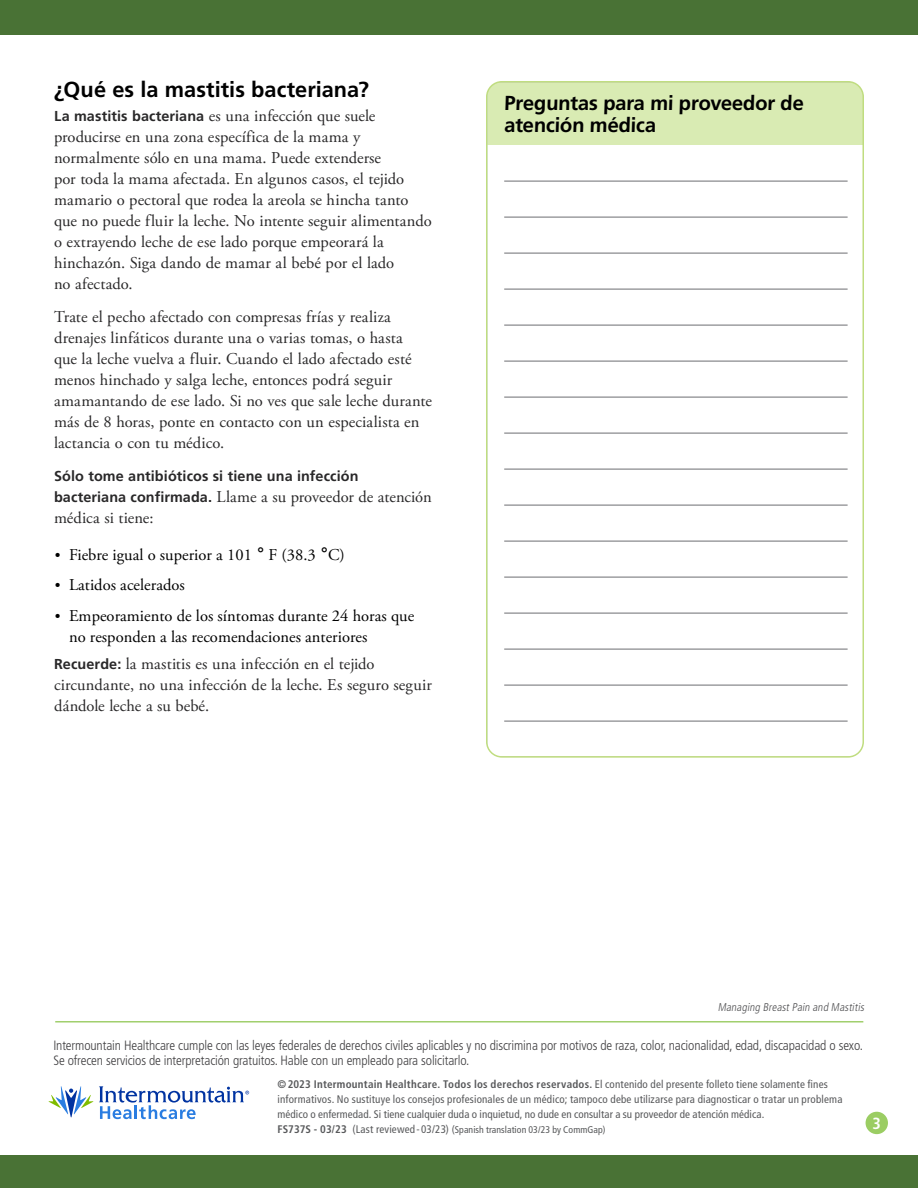
<style>
.page{position:relative;width:918px;height:1188px;background:#fff}
.page>*{position:absolute;margin:0;border:0;box-sizing:border-box;transform-origin:0 0}
.Level_1__h2{font:700 21.75px "Frutiger LT Std";color:#000}
.t1{font:700 20.25px/22.5px "Frutiger LT Std";color:#000}
.main{font:16.5px/21px "Adobe Garamond Pro";letter-spacing:.005em;color:#292829}
.t2{font:16.5px/21px "Adobe Garamond Pro";color:#000}
.t3{font:700 condensed 16.2px "Frutiger LT Std";color:#fff}
.main-2{font:700 14.4px "Frutiger LT Std";letter-spacing:.005em;color:#292829}
.t4{font:300 condensed 13.5px/15.5px "Frutiger LT Std";letter-spacing:-.01em;color:#414042}
.t5{font:italic 300 condensed 11.25px "Frutiger LT Std";color:#4d4d4f}
.Footer___h6{font:condensed 10.95px/15px "Frutiger LT Std";letter-spacing:.01em;color:#58595b}
.Footer___h6-2{font:condensed 9.75px "Frutiger LT Std";letter-spacing:.005em;color:#58595b}
.s1{font-family:"Frutiger LT Std";font-weight:700;font-size:14.4px}
.s2{font-size:15px}
.s3{font-family:"Frutiger LT Std";font-size:18px}
.s4{font-weight:700}
.s5{font-weight:700;font-size:10.95px}
.s6{font-size:10.95px}
.s7{font-size:10.5px}
</style>
<div class="page">
<div style="left:0;top:0;width:918px;height:35px;background:#497235"></div>
<div style="left:0;top:1156px;width:918px;height:32px;background:#497235"></div>
<div style="left:866px;top:1112px;width:22px;height:22px;background:#9bcd63;border-radius:50%"></div>
<hr style="left:55px;top:1021px;width:808px;height:2px;background:#a1cf6d">
<svg style="left:49px;top:1086px;width:44px;height:31px"></svg>
<svg style="left:99px;top:1086px;width:150px;height:33px"></svg>
<div style="left:487px;top:82px;width:376px;height:63px;background:#d9ebb3"></div>
<hr style="left:487px;top:82px;width:376px;height:1px;background:#bcbec0">
<hr style="left:487px;top:756px;width:376px;height:1px;background:#bcbec0">
<hr style="left:487px;top:82px;width:1px;height:63px;background:#c6d5ee">
<hr style="left:487px;top:145px;width:1px;height:612px;background:#c6d5ee">
<hr style="left:504px;top:181px;width:344px;height:1px;background:#6d6e71">
<hr style="left:504px;top:217px;width:344px;height:1px;background:#6d6e71">
<hr style="left:504px;top:253px;width:344px;height:1px;background:#6d6e71">
<hr style="left:504px;top:289px;width:344px;height:1px;background:#6d6e71">
<hr style="left:504px;top:325px;width:344px;height:1px;background:#6d6e71">
<hr style="left:504px;top:361px;width:344px;height:1px;background:#6d6e71">
<hr style="left:504px;top:397px;width:344px;height:1px;background:#6d6e71">
<hr style="left:504px;top:433px;width:344px;height:1px;background:#6d6e71">
<hr style="left:504px;top:469px;width:344px;height:1px;background:#6d6e71">
<hr style="left:504px;top:505px;width:344px;height:1px;background:#6d6e71">
<hr style="left:504px;top:541px;width:344px;height:1px;background:#6d6e71">
<hr style="left:504px;top:577px;width:344px;height:1px;background:#6d6e71">
<hr style="left:504px;top:613px;width:344px;height:1px;background:#6d6e71">
<hr style="left:504px;top:649px;width:344px;height:1px;background:#6d6e71">
<hr style="left:504px;top:685px;width:344px;height:1px;background:#6d6e71">
<hr style="left:504px;top:721px;width:344px;height:1px;background:#6d6e71">
<div style="left:486px;top:81px;width:378px;height:677px;border:2px solid #c0dd80;border-radius:15px"></div>
<p class="Level_1__h2" style="left:54px;top:77px;width:316px">¿Qué es la mastitis bacteriana?</p>
<p class="main" style="left:54px;top:105px;width:379px"><span class="s1">La mastitis bacteriana</span> es una infección que suele producirse en una zona específica de la mama y normalmente sólo en una mama. Puede extenderse<br>por toda la mama afectada. En algunos casos, el tejido mamario o pectoral que rodea la areola se hincha tanto que no puede fluir la leche. No intente seguir alimentando o extrayendo leche de ese lado porque empeorará la hinchazón. Siga dando de mamar al bebé por el lado<br>no afectado.</p>
<p class="main" style="left:54px;top:307px;width:380px">Trate el pecho afectado con compresas frías y realiza drenajes linfáticos durante una o varias tomas, o hasta<br>que la leche vuelva a fluir. Cuando el lado afectado esté menos hinchado y salga leche, entonces podrá seguir amamantando de ese lado. Si no ves que sale leche durante más de 8 horas, ponte en contacto con un especialista en lactancia o con tu médico.</p>
<p class="main-2" style="left:54px;top:468px;width:306px">Sólo tome antibióticos si tiene una infección</p>
<p class="main" style="left:54px;top:487px;width:379px"><span class="s1">bacteriana confirmada.</span> Llame a su proveedor de atención médica si tiene:</p>
<p class="t2" style="left:55px;top:545px;width:292px"><span class="s2">•</span> Fiebre igual o superior a 101 <span class="s3">°</span> F (38.3 <span class="s3">°</span>C)</p>
<p class="t2" style="left:55px;top:575px;width:132px"><span class="s2">•</span> Latidos acelerados</p>
<p class="t2" style="left:69px;top:605px;width:347px;text-indent:-14px"><span class="s2">•</span> Empeoramiento de los síntomas durante 24 horas que no responden a las recomendaciones anteriores</p>
<p class="main" style="left:54px;top:654px;width:379px"><span class="s1">Recuerde:</span> la mastitis es una infección en el tejido circundante, no una infección de la leche. Es seguro seguir dándole leche a su bebé.</p>
<p class="t1" style="left:504px;top:92px;width:302px">Preguntas para mi proveedor de atención médica</p>
<p class="t5" style="left:718px;top:1000px;width:150px">Managing BreastPain and Mastitis</p>
<p class="t4" style="left:53px;top:1037px;width:811px">Intermountain Healthcare cumple con las leyes federales de derechos civiles aplicables y no discrimina por motivos de raza, color, nacionalidad, edad, discapacidad o sexo.<br>Se ofrecen servicios de interpretación gratuitos. Hable con un empleado para solicitarlo.</p>
<p class="Footer___h6" style="left:278px;top:1077px;width:566px"><span class="s4">©2023 Intermountain Healthcare. Todos los derechos reservados.</span> El contenido del presente folleto tiene solamente fines informativos. No sustituye los consejos profesionales de un médico; tampoco debe utilizarse para diagnosticar o tratar un problema médico o enfermedad. Si tiene cualquier duda o inquietud, no dude en consultar a su proveedor de atención médica.</p>
<p class="Footer___h6-2" style="left:278px;top:1124px;width:330px"><span class="s5">FS737S - 03/23</span> <span class="s6">(Last reviewed - 03/23)</span> <span class="s7">(</span>Spanish translation 03/23 by CommGap)</p>
<p class="t3" style="left:873px;top:1113px;width:10px">3</p>
</div>
